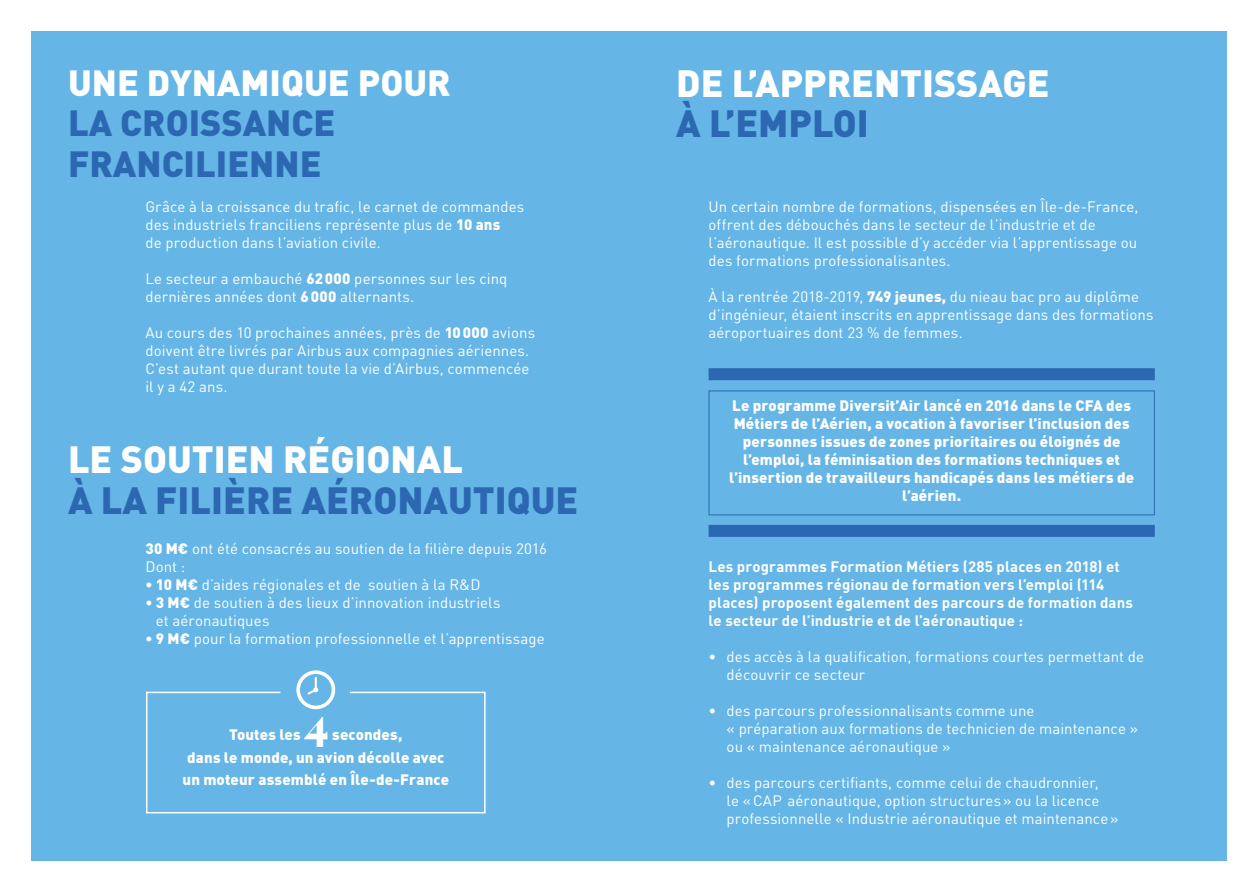
<style>
.page{position:relative;width:1259px;height:893px;background:#fff}
.page>*{position:absolute;margin:0;border:0;box-sizing:border-box;transform-origin:0 0}
.t1{font:900 45px "Playfair Display";color:#fff}
.t2{font:900 37.5px "DIN Pro";color:#fff}
.t3{font:900 37.5px "DIN Pro";color:#2c68b1}
.t4{font:900 36px/40.5px "DIN Pro";color:#2c68b1}
.t5{font:900 36px "DIN Pro";color:#fff}
.t6{font:15px/18px "DIN Pro";letter-spacing:.005em;color:#fff}
.t7{font:900 15px/18px "DIN Pro";letter-spacing:.01em;color:#fff;text-align:center}
.t8{font:700 15px/18px "DIN Pro";letter-spacing:.01em;color:#fff}
.s1{font-weight:900}
</style>
<div class="page">
<div style="left:32px;top:32px;width:1195px;height:829px;background:#65b5e6"></div>
<div style="left:708px;top:391px;width:446px;height:124px;border:1px solid #2c68b1"></div>
<div style="left:708px;top:525px;width:446px;height:12px;background:#2c68b1"></div>
<div style="left:708px;top:368px;width:446px;height:12px;background:#2c68b1"></div>
<svg style="left:146px;top:670px;width:340px;height:144px"></svg>
<h3 class="t5" style="left:68px;top:58px;width:384px">UNE DYNAMIQUE POUR</h3>
<h3 class="t4" style="left:68px;top:101px;width:269px">LA CROISSANCE<br>FRANCILIENNE</h3>
<p class="t6" style="left:145px;top:197px;width:380px">Grâce à la croissance du trafic, le carnet de commandes des industriels franciliens représente plus de <span class="s1">10 ans<br></span>de production dans l’aviation civile.</p>
<p class="t6" style="left:145px;top:269px;width:363px">Le secteur a embauché <span class="s1">62000</span> personnes sur les cinq dernières années dont <span class="s1">6000</span> alternants.</p>
<p class="t6" style="left:145px;top:323px;width:391px">Au cours des 10 prochaines années, près de <span class="s1">10000</span> avions doivent être livrés par Airbus aux compagnies aériennes.<br>C’est autant que durant toute la vie d’Airbus, commencée il y a 42 ans.</p>
<h2 class="t2" style="left:68px;top:434px;width:396px">LE SOUTIEN RÉGIONAL</h2>
<h2 class="t3" style="left:68px;top:475px;width:512px">À LA FILIÈRE AÉRONAUTIQUE</h2>
<p class="t6" style="left:145px;top:539px;width:403px"><span class="s1">30 M€</span> ont été consacrés au soutien de la filière depuis 2016<br>Dont :</p>
<p class="t6" style="left:145px;top:575px;width:336px"><span class="s1">• 10 M€</span> d’aides régionales et de soutien à la R&amp;D</p>
<p class="t6" style="left:156px;top:593px;width:346px;text-indent:-10px"><span class="s1">• 3 M€</span> de soutien à des lieux d’innovation industriels et aéronautiques</p>
<p class="t6" style="left:145px;top:629px;width:401px"><span class="s1">• 9 M€</span> pour la formation professionnelle et l’apprentissage</p>
<h1 class="t1" style="left:304px;top:688px;width:26px">4</h1>
<p class="t7" style="left:229px;top:725px;width:73px">Toutes les</p>
<p class="t7" style="left:332px;top:725px;width:72px">secondes,</p>
<p class="t7" style="left:187px;top:748px;width:259px">dans le monde, un avion décolle avec</p>
<p class="t7" style="left:182px;top:770px;width:268px">un moteur assemblé en Île-de-France</p>
<h2 class="t2" style="left:676px;top:58px;width:375px">DE L’APPRENTISSAGE</h2>
<h2 class="t3" style="left:676px;top:98px;width:194px">À L’EMPLOI</h2>
<p class="t6" style="left:708px;top:197px;width:431px">Un certain nombre de formations, dispensées en Île-de-France, offrent des débouchés dans le secteur de l’industrie et de l’aéronautique. Il est possible d’y accéder via l’apprentissage ou des formations professionalisantes.</p>
<p class="t6" style="left:708px;top:287px;width:446px">À la rentrée 2018-2019, <span class="s1">749 jeunes,</span> du nieau bac pro au diplôme d’ingénieur, étaient inscrits en apprentissage dans des formations aéroportuaires dont 23 % de femmes.</p>
<p class="t7" style="left:729px;top:396px;width:406px">Le programme Diversit’Air lancé en 2016 dans le CFA des Métiers de l’Aérien, a vocation à favoriser l’inclusion des personnes issues de zones prioritaires ou éloignés de l’emploi, la féminisation des formations techniques et l’insertion de travailleurs handicapés dans les métiers de l’aérien.</p>
<p class="t8" style="left:708px;top:557px;width:426px">Les programmes Formation Métiers (285 places en 2018) et les programmes régionau de formation vers l’emploi (114 places) proposent également des parcours de formation dans le secteur de l’industrie et de l’aéronautique :</p>
<p class="t6" style="left:726px;top:647px;width:419px;text-indent:-18px">• des accès à la qualification, formations courtes permettant de découvrir ce secteur</p>
<p class="t6" style="left:726px;top:701px;width:413px;text-indent:-18px">• des parcours professionnalisants comme une<br>« préparation aux formations de technicien de maintenance » ou « maintenance aéronautique »</p>
<p class="t6" style="left:726px;top:773px;width:393px;text-indent:-18px">• des parcours certifiants, comme celui de chaudronnier,<br>le «CAP aéronautique, option structures» ou la licence professionnelle « Industrie aéronautique et maintenance»</p>
</div>
